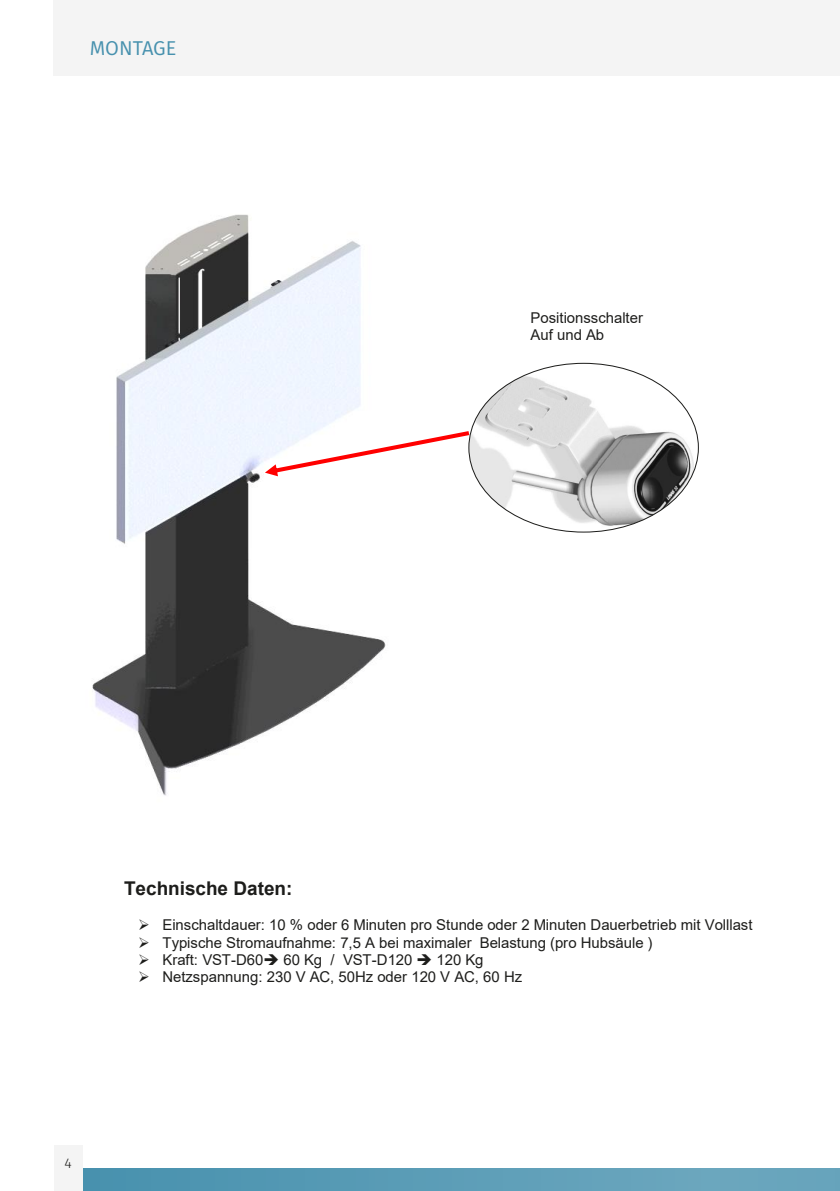
<style>
.page{position:relative;width:840px;height:1191px;background:#fff}
.page>*{position:absolute;margin:0;border:0;box-sizing:border-box;transform-origin:0 0}
.t1{font:20px "Fira Sans";letter-spacing:-.005em;color:#4791ae}
.t2{font:700 19px "Arial";color:#1d1d1b}
.t3{font:15px/17px "Arial";color:#1d1d1b}
.t4{font:300 14px "Fira Sans";color:#1d1d1b}
</style>
<div class="page">
<div style="left:68px;top:1168px;width:771px;height:23px;background:linear-gradient(to right,#4a93af,#6ea8bf)"></div>
<div style="left:54px;top:1145px;width:28px;height:46px;background:#f4f4f4"></div>
<div style="left:54px;top:0;width:785px;height:75px;background:#f4f4f4"></div>
<hr style="left:839px;top:0;width:1px;height:75px;background:#f4f4f4">
<img style="left:469px;top:363px;width:229px;height:169px">
<img style="left:92px;top:214px;width:294px;height:582px">
<svg style="left:265px;top:431px;width:204px;height:45px"></svg>
<p class="t1" style="left:90px;top:33px;width:88px">MONTAGE</p>
<p class="t3" style="left:530px;top:309px;width:114px">Positionsschalter<br>Auf und Ab</p>
<p class="t2" style="left:124px;top:875px;width:170px">Technische Daten:</p>
<p class="t3" style="left:138px;top:916px;width:615px">➢ Einschaltdauer: 10 % oder 6 Minuten pro Stunde oder 2 Minuten Dauerbetrieb mit Volllast</p>
<p class="t3" style="left:138px;top:933px;width:515px">➢ Typische Stromaufnahme: 7,5 A bei maximaler Belastung (pro Hubsäule )</p>
<p class="t3" style="left:138px;top:950px;width:346px">➢ Kraft: VST-D60➔ 60 Kg / VST-D120 ➔ 120 Kg</p>
<p class="t3" style="left:138px;top:967px;width:385px">➢ Netzspannung: 230 V AC, 50Hz oder 120 V AC, 60 Hz</p>
<p class="t4" style="left:64px;top:1153px;width:9px">4</p>
</div>
